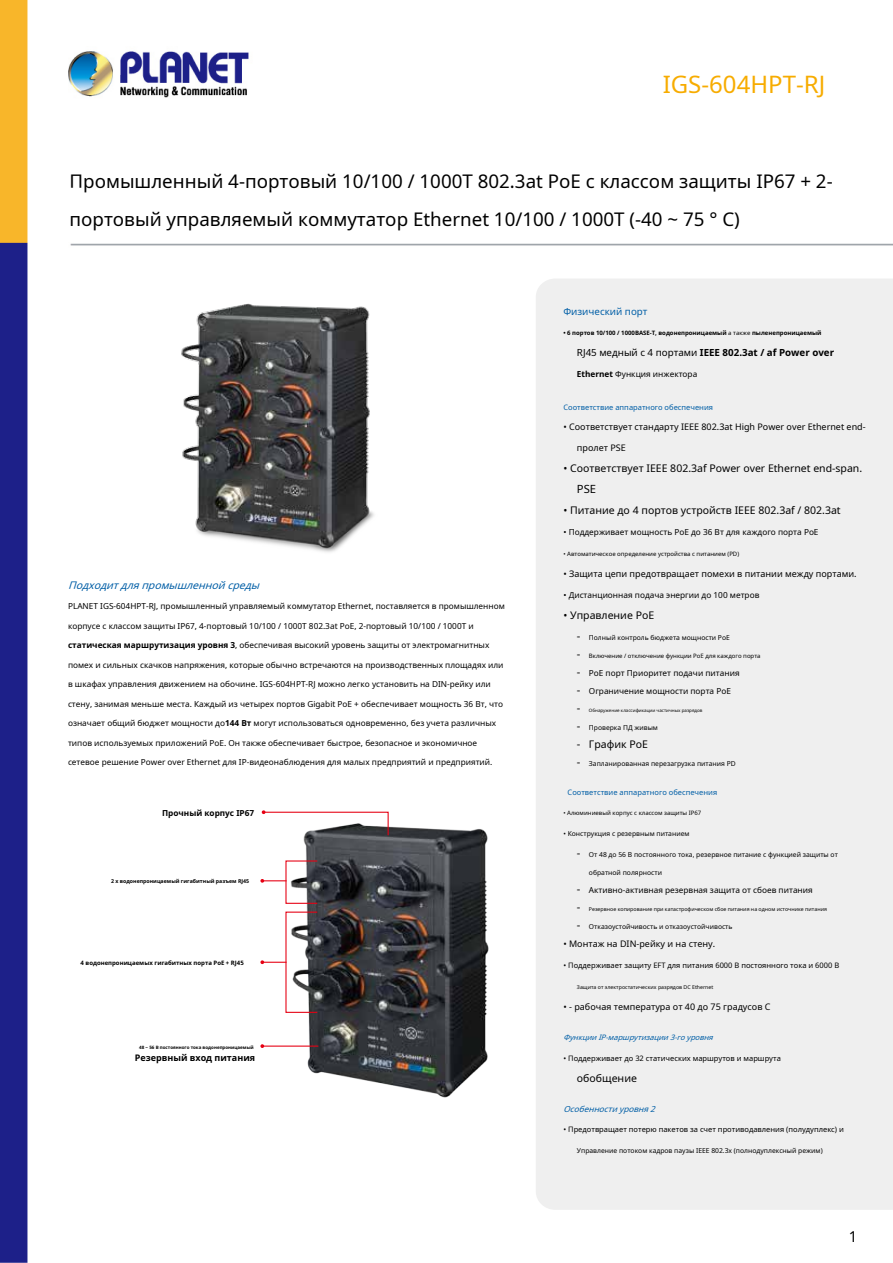
<style>
.page{position:relative;width:893px;height:1263px;background:#fff}
.page>*{position:absolute;margin:0;border:0;box-sizing:border-box;transform-origin:0 0}
.t1{font:24px "Noto Sans";color:#f7ac00}
.t2{font:18.75px/37.8px "Noto Sans";color:#000}
.t3{font:15px "Noto Sans";color:#000}
.t4{font:11.25px "Noto Sans";color:#000}
.t5{font:10.5px "Noto Sans";color:#000}
.t6{font:italic 10.5px "Noto Sans";color:#005ea6}
.t7{font:700 9.75px "Noto Sans";color:#000}
.t8{font:9.75px "Noto Sans";color:#005ea6}
.t9{font:9px "Noto Sans";color:#000}
.t10{font:700 9px "Noto Sans";color:#000}
.t11{font:8.25px "Noto Sans";color:#000}
.t12{font:italic 8.25px "Noto Sans";color:#005ea6}
.t13{font:700 8.25px "Noto Sans";color:#000}
.t14{font:7.5px "Noto Sans";color:#000}
.t15{font:7.5px "Noto Sans";color:#005ea6}
.t16{font:italic 7.5px "Noto Sans";color:#005ea6}
.t17{font:6.75px "Noto Sans";color:#000}
.t18{font:6px "Noto Sans";color:#000}
.t19{font:700 6px "Noto Sans";color:#000}
.t20{font:5.25px "Noto Sans";color:#000}
.t21{font:700 5.25px "Noto Sans";color:#000}
.t22{font:4.5px "Noto Sans";color:#000}
.t23{font:700 4.5px "Noto Sans";color:#000}
.s1{font-weight:700}
.s2{font-weight:400}
.s3{font-size:11.25px}
</style>
<div class="page">
<img style="left:0;top:0;width:893px;height:1263px">
<div style="left:536px;top:279px;width:357px;height:931px;background:#efefef"></div>
<img style="left:164px;top:289px;width:236px;height:270px">
<img style="left:273px;top:814px;width:236px;height:295px">
<svg style="left:260px;top:879px;width:25px;height:4px"></svg>
<svg style="left:262px;top:810px;width:127px;height:26px"></svg>
<svg style="left:260px;top:960px;width:25px;height:4px"></svg>
<svg style="left:260px;top:1044px;width:4px;height:4px"></svg>
<hr style="left:262px;top:1045px;width:56px;height:2px;background:#e60013">
<h1 class="t1" style="left:663px;top:67px;width:164px">IGS-604HPT-RJ</h1>
<h2 class="t2" style="left:69px;top:162px;width:765px">Промышленный 4-портовый 10/100 / 1000T 802.3at PoE с классом защиты IP67 + 2- портовый управляемый коммутатор Ethernet 10/100 / 1000T (-40 ~ 75 ° C)</h2>
<p class="t6" style="left:68px;top:578px;width:197px">Подходитдляпромышленнойсреды</p>
<p class="t11" style="left:68px;top:601px;width:438px">PLANET IGS-604HPT-RJ, промышленный управляемый коммутатор Ethernet, поставляется в промышленном</p>
<p class="t11" style="left:68px;top:620px;width:407px">корпусе с классом защиты IP67, 4-портовый 10/100 / 1000T 802.3at PoE, 2-портовый 10/100 / 1000T и</p>
<p class="t11" style="left:68px;top:640px;width:423px"><span class="s1">статическая маршрутизация уровня 3</span>, обеспечивая высокий уровень защиты от электромагнитных</p>
<p class="t11" style="left:68px;top:659px;width:437px">помех и сильных скачков напряжения, которые обычно встречаются на производственных площадях или</p>
<p class="t11" style="left:68px;top:679px;width:424px">в шкафах управления движением на обочине. IGS-604HPT-RJ можно легко установить на DIN-рейку или</p>
<p class="t11" style="left:68px;top:698px;width:436px">стену, занимая меньше места. Каждый из четырех портов Gigabit PoE + обеспечивает мощность 36 Вт, что</p>
<p class="t11" style="left:68px;top:718px;width:430px">означает общий бюджет мощности до<span class="s1">144 Вт</span> могут использоваться одновременно, без учета различных</p>
<p class="t11" style="left:68px;top:737px;width:411px">типов используемых приложений PoE. Он также обеспечивает быстрое, безопасное и экономичное</p>
<p class="t11" style="left:68px;top:757px;width:426px">сетевое решение Power over Ethernet для IP-видеонаблюдения для малых предприятий и предприятий.</p>
<p class="t8" style="left:563px;top:305px;width:86px">Физический порт</p>
<p class="t19" style="left:563px;top:329px;width:260px">• 6 портов 10/100 / 1000BASE-T, водонепроницаемый <span class="s2">а также</span> пыленепроницаемый</p>
<p class="t7" style="left:577px;top:346px;width:259px"><span class="s2">RJ45 медный с 4 портами</span> IEEE 802.3at / af Power over</p>
<p class="t11" style="left:577px;top:368px;width:122px"><span class="s1">Ethernet</span> Функция инжектора</p>
<p class="t15" style="left:563px;top:402px;width:151px">Соответствие аппаратного обеспечения</p>
<p class="t9" style="left:563px;top:420px;width:304px">• Соответствует стандарту IEEE 802.3at High Power over Ethernet end-</p>
<p class="t9" style="left:577px;top:441px;width:50px">пролет PSE</p>
<p class="t5" style="left:563px;top:460px;width:300px">• Соответствует IEEE 802.3af Power over Ethernet end-span.</p>
<h3 class="t4" style="left:577px;top:481px;width:21px">PSE</h3>
<p class="t5" style="left:563px;top:502px;width:279px">• Питание до 4 портов устройств IEEE 802.3af / 802.3at</p>
<p class="t11" style="left:563px;top:526px;width:257px">• Поддерживает мощность PoE до 36 Вт для каждого порта PoE</p>
<p class="t18" style="left:563px;top:549px;width:177px">• Автоматическое определение устройства с питанием (PD)</p>
<p class="t9" style="left:563px;top:567px;width:295px">• Защита цепи предотвращает помехи в питании между портами.</p>
<p class="t11" style="left:563px;top:589px;width:197px">• Дистанционная подача энергии до 100 метров</p>
<p class="t5" style="left:563px;top:607px;width:92px">• Управление PoE</p>
<p class="t17" style="left:577px;top:632px;width:154px"><span class="s3">-</span> Полный контроль бюджета мощности PoE</p>
<p class="t18" style="left:577px;top:651px;width:185px"><span class="s3">-</span> Включение / отключение функции PoE для каждого порта</p>
<p class="t11" style="left:577px;top:667px;width:164px"><span class="s3">-</span> PoE порт Приоритет подачи питания</p>
<p class="t11" style="left:577px;top:685px;width:156px"><span class="s3">-</span> Ограничение мощности порта PoE</p>
<h3 class="t4" style="left:577px;top:700px;width:5px">-</h3>
<p class="t22" style="left:589px;top:707px;width:115px">Обнаружение классификации частичных разрядов</p>
<p class="t17" style="left:577px;top:722px;width:83px"><span class="s3">-</span> Проверка ПД живым</p>
<p class="t5" style="left:577px;top:736px;width:73px"><span class="s3">-</span> График PoE</p>
<p class="t17" style="left:577px;top:758px;width:160px"><span class="s3">-</span> Запланированная перезагрузка питания PD</p>
<p class="t15" style="left:568px;top:787px;width:151px">Соответствие аппаратного обеспечения</p>
<p class="t13" style="left:162px;top:807px;width:94px">Прочный корпус IP67</p>
<p class="t18" style="left:563px;top:809px;width:139px">• Алюминиевый корпус с классом защиты IP67</p>
<p class="t17" style="left:563px;top:829px;width:128px">• Конструкция с резервным питанием</p>
<p class="t17" style="left:577px;top:850px;width:262px"><span class="s3">-</span> От 48 до 56 В постоянного тока, резервное питание с функцией защиты от</p>
<p class="t17" style="left:589px;top:868px;width:75px">обратной полярности</p>
<p class="t11" style="left:577px;top:884px;width:237px"><span class="s3">-</span> Активно-активная резервная защита от сбоев питания</p>
<p class="t20" style="left:577px;top:906px;width:252px"><span class="s3">-</span> Резервное копирование при катастрофическом сбое питания на одном источнике питания</p>
<p class="t17" style="left:577px;top:922px;width:157px"><span class="s3">-</span> Отказоустойчивость и отказоустойчивость</p>
<p class="t9" style="left:563px;top:938px;width:153px">• Монтаж на DIN-рейку и на стену.</p>
<p class="t21" style="left:111px;top:878px;width:140px">2 x водонепроницаемый гигабитный разъем RJ45</p>
<p class="t19" style="left:81px;top:958px;width:165px">4 водонепроницаемых гигабитных порта PoE + RJ45</p>
<p class="t14" style="left:563px;top:960px;width:277px">• Поддерживает защиту EFT для питания 6000 В постоянного тока и 6000 В</p>
<p class="t20" style="left:577px;top:984px;width:138px">Защита от электростатических разрядов DC Ethernet</p>
<p class="t9" style="left:563px;top:1001px;width:209px">• - рабочая температура от 40 до 75 градусов C</p>
<p class="t16" style="left:563px;top:1032px;width:154px">ФункцииIP-маршрутизации3-гоуровня</p>
<p class="t14" style="left:563px;top:1053px;width:219px">• Поддерживает до 32 статических маршрутов и маршрута</p>
<p class="t5" style="left:577px;top:1071px;width:62px">обобщение</p>
<p class="t23" style="left:139px;top:1044px;width:116px">48 ~ 56 В постоянного тока водонепроницаемый</p>
<p class="t10" style="left:135px;top:1051px;width:122px">Резервный вход питания</p>
<p class="t12" style="left:563px;top:1103px;width:96px">Особенностиуровня2</p>
<p class="t14" style="left:563px;top:1124px;width:282px">• Предотвращает потерю пакетов за счет противодавления (полудуплекс) и</p>
<p class="t17" style="left:577px;top:1146px;width:247px">Управление потоком кадров паузы IEEE 802.3x (полнодуплексный режим)</p>
<h3 class="t3" style="left:849px;top:1225px;width:10px">1</h3>
</div>
